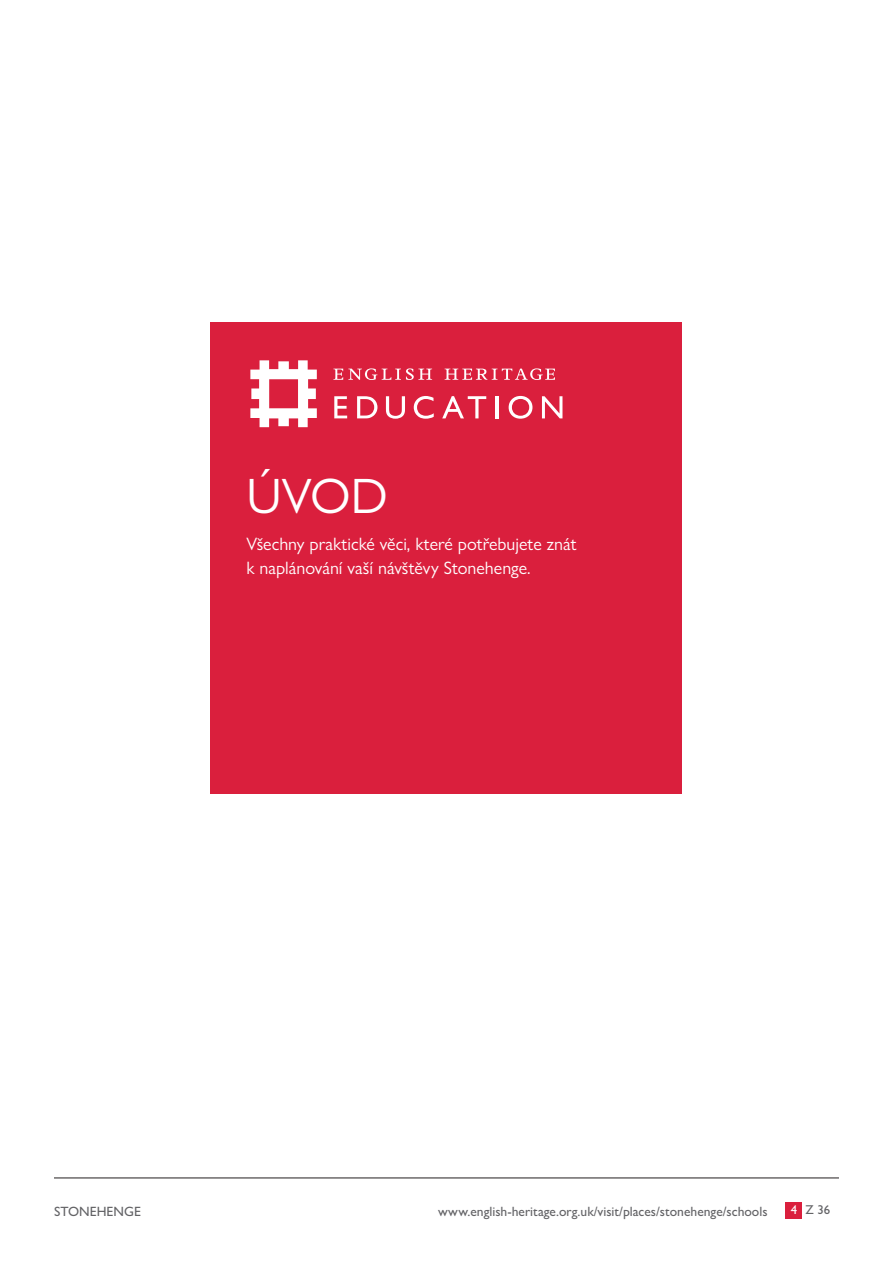
<style>
.page{position:relative;width:893px;height:1263px;background:#fff}
.page>*{position:absolute;margin:0;border:0;box-sizing:border-box;transform-origin:0 0}
.t1{font:49.95px "Gill Sans Nova";color:#fff}
.t2{font:18px/24px "Gill Sans Nova";color:#fff}
.t3{font:500 13.5px "Gill Sans Nova";color:#636366}
.t4{font:500 12.9px "Gill Sans Nova";color:#636366}
.s1{color:#fff}
</style>
<div class="page">
<hr style="left:54px;top:1177px;width:785px;height:1px;background:#231f20">
<div style="left:785px;top:1202px;width:16px;height:16px;background:#da1f3d"></div>
<div style="left:211px;top:322px;width:471px;height:471px;background:#da1f3d"></div>
<svg style="left:333px;top:368px;width:99px;height:12px"></svg>
<svg style="left:445px;top:368px;width:110px;height:12px"></svg>
<svg style="left:250px;top:360px;width:67px;height:67px"></svg>
<svg style="left:334px;top:396px;width:13px;height:22px"></svg>
<svg style="left:357px;top:396px;width:20px;height:22px"></svg>
<svg style="left:386px;top:396px;width:19px;height:23px"></svg>
<svg style="left:414px;top:396px;width:20px;height:23px"></svg>
<svg style="left:442px;top:396px;width:44px;height:22px"></svg>
<hr style="left:496px;top:396px;width:3px;height:22px;background:#fff">
<svg style="left:509px;top:396px;width:23px;height:23px"></svg>
<svg style="left:542px;top:396px;width:20px;height:22px"></svg>
<p class="t1" style="left:246px;top:465px;width:143px">ÚVOD</p>
<p class="t2" style="left:246px;top:532px;width:332px">Všechny praktické věci, které potřebujete znát k naplánování vaší návštěvy Stonehenge.</p>
<p class="t3" style="left:54px;top:1203px;width:89px">STONEHENGE</p>
<p class="t3" style="left:438px;top:1203px;width:331px">www.english-heritage.org.uk/visit/places/stonehenge/schools</p>
<p class="t4" style="left:791px;top:1202px;width:41px"><span class="s1">4</span> Z 36</p>
</div>
